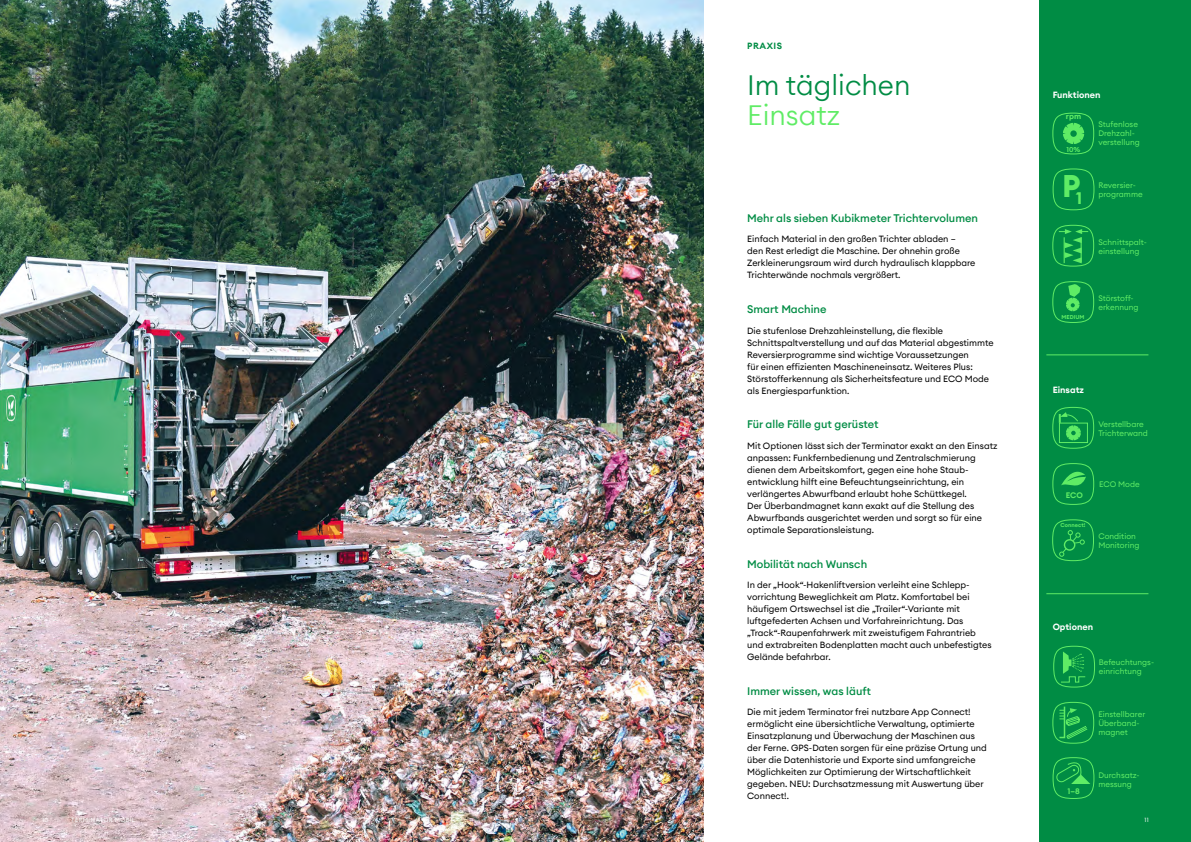
<style>
.page{position:relative;width:1191px;height:842px;background:#fff}
.page>*{position:absolute;margin:0;border:0;box-sizing:border-box;transform-origin:0 0}
.t1{font:700 31.3px "Euclid Circular A";color:#5fec65}
.t2{font:300 28px "Euclid Circular A";color:#008c44}
.t3{font:300 28px "Euclid Circular A";color:#5fec65}
.t4{font:700 16.7px "Euclid Circular A";color:#5fec65}
.t5{font:500 11px "Euclid Circular A";color:#008c44}
.t6{font:9px/12px "Euclid Circular A";color:#000}
.t7{font:600 9px "Euclid Circular A";color:#fff}
.t8{font:600 9px "Euclid Circular A";letter-spacing:.06em;color:#008c44}
.t9{font:8px/9px "Euclid Circular A";color:#5fec65}
.t10{font:600 8px "Euclid Circular A";color:#5fec65}
.t11{font:600 8px "Euclid Circular A";color:#5fec65}
.t12{font:600 7px "Euclid Circular A";color:#5fec65}
.t13{font:6px "Euclid Circular A";letter-spacing:.06em;color:#fff}
.t14{font:600 5.6px "Euclid Circular A";color:#5fec65}
.t15{font:600 5.6px "Euclid Circular A";color:#5fec65}
</style>
<div class="page">
<img style="left:0;top:0;width:704px;height:842px">
<div style="left:1040px;top:0;width:151px;height:842px;background:#008c44"></div>
<hr style="left:1046px;top:593px;width:102px;height:1px;background:#5fec65">
<hr style="left:1046px;top:355px;width:102px;height:1px;background:#5fec65">
<svg style="left:1052px;top:463px;width:42px;height:42px"></svg>
<svg style="left:1052px;top:702px;width:42px;height:42px"></svg>
<svg style="left:1052px;top:169px;width:42px;height:41px"></svg>
<svg style="left:1052px;top:281px;width:42px;height:42px"></svg>
<svg style="left:1053px;top:646px;width:42px;height:41px"></svg>
<svg style="left:1052px;top:225px;width:42px;height:41px"></svg>
<svg style="left:1052px;top:407px;width:42px;height:42px"></svg>
<svg style="left:1052px;top:757px;width:42px;height:42px"></svg>
<svg style="left:1052px;top:113px;width:42px;height:41px"></svg>
<svg style="left:1052px;top:519px;width:42px;height:42px"></svg>
<p class="t13" style="left:43px;top:816px;width:7px">10</p>
<p class="t13" style="left:71px;top:816px;width:65px">TERMINATOR MOBIL</p>
<p class="t8" style="left:747px;top:40px;width:36px">PRAXIS</p>
<h2 class="t2" style="left:747px;top:67px;width:165px">Im täglichen</h2>
<h2 class="t3" style="left:747px;top:97px;width:94px">Einsatz</h2>
<p class="t5" style="left:747px;top:211px;width:232px">Mehr als sieben Kubikmeter Trichtervolumen</p>
<p class="t6" style="left:747px;top:233px;width:230px">Einfach Material in den großen Trichter abladen –<br>den Rest erledigt die Maschine. Der ohnehin große Zerkleinerungsraum wird durch hydraulisch klappbare Trichterwände nochmals vergrößert.</p>
<p class="t5" style="left:747px;top:302px;width:81px">Smart Machine</p>
<p class="t6" style="left:747px;top:324px;width:248px">Die stufenlose Drehzahleinstellung, die flexible Schnittspaltverstellung und auf das Material abgestimmte Reversierprogramme sind wichtige Voraussetzungen<br>für einen effizienten Maschineneinsatz. Weiteres Plus:<br>Störstofferkennung als Sicherheitsfeature und ECO Mode als Energiesparfunktion.</p>
<p class="t5" style="left:747px;top:417px;width:133px">Für alle Fälle gut gerüstet</p>
<p class="t6" style="left:747px;top:440px;width:252px">Mit Optionen lässt sich der Terminator exakt an den Einsatz anpassen: Funkfernbedienung und Zentralschmierung dienen dem Arbeitskomfort, gegen eine hohe Staub&shy;entwicklung hilft eine Befeuchtungseinrichtung, ein verlängertes Abwurfband erlaubt hohe Schüttkegel.<br>Der Überbandmagnet kann exakt auf die Stellung des Abwurfbands ausgerichtet werden und sorgt so für eine optimale Separationsleistung.</p>
<p class="t5" style="left:747px;top:556px;width:121px">Mobilität nach Wunsch</p>
<p class="t6" style="left:747px;top:579px;width:246px">In der „Hook“-Hakenliftversion verleiht eine Schlepp&shy;vorrichtung Beweglichkeit am Platz. Komfortabel bei häufigem Ortswechsel ist die „Trailer“-Variante mit luftgefederten Achsen und Vorfahreinrichtung. Das „Track“-Raupenfahrwerk mit zweistufigem Fahrantrieb und extrabreiten Bodenplatten macht auch unbefestigtes Gelände befahrbar.</p>
<p class="t5" style="left:747px;top:684px;width:125px">Immer wissen, was läuft</p>
<p class="t6" style="left:747px;top:706px;width:241px">Die mit jedem Terminator frei nutzbare App Connect! ermöglicht eine übersichtliche Verwaltung, optimierte Einsatzplanung und Überwachung der Maschinen aus der Ferne. GPS-Daten sorgen für eine präzise Ortung und über die Datenhistorie und Exporte sind umfangreiche Möglichkeiten zur Optimierung der Wirtschaftlichkeit gegeben. NEU: Durchsatzmessung mit Auswertung über Connect!.</p>
<p class="t7" style="left:1052px;top:89px;width:49px">Funktionen</p>
<p class="t11" style="left:1066px;top:111px;width:17px">rpm</p>
<p class="t12" style="left:1066px;top:145px;width:15px">10%</p>
<h1 class="t1" style="left:1062px;top:166px;width:20px">P</h1>
<h3 class="t4" style="left:1075px;top:188px;width:8px">1</h3>
<p class="t9" style="left:1098px;top:120px;width:43px">Stufenlose<br>Drehzahl&shy;verstellung</p>
<p class="t9" style="left:1098px;top:181px;width:38px">Reversier-</p>
<p class="t9" style="left:1098px;top:190px;width:46px">programme</p>
<p class="t9" style="left:1098px;top:237px;width:49px">Schnittspalt&shy;einstellung</p>
<p class="t15" style="left:1061px;top:314px;width:24px">MEDIUM</p>
<p class="t9" style="left:1098px;top:293px;width:42px">Störstoff&shy;erkennung</p>
<p class="t7" style="left:1052px;top:384px;width:33px">Einsatz</p>
<p class="t9" style="left:1098px;top:420px;width:51px">Verstellbare<br>Trichterwand</p>
<p class="t10" style="left:1066px;top:490px;width:19px">ECO</p>
<p class="t14" style="left:1060px;top:522px;width:26px">Connect!</p>
<p class="t9" style="left:1099px;top:480px;width:42px">ECO Mode</p>
<p class="t9" style="left:1098px;top:532px;width:43px">Condition<br>Monitoring</p>
<p class="t7" style="left:1052px;top:621px;width:42px">Optionen</p>
<p class="t9" style="left:1098px;top:657px;width:55px">Befeuchtungs-- einrichtung</p>
<p class="t10" style="left:1067px;top:786px;width:14px">1–8</p>
<p class="t9" style="left:1098px;top:709px;width:48px">Einstellbarer<br>Überband&shy;magnet</p>
<p class="t9" style="left:1098px;top:770px;width:42px">Durchsatz&shy;messung</p>
<p class="t13" style="left:1144px;top:816px;width:6px">11</p>
</div>
